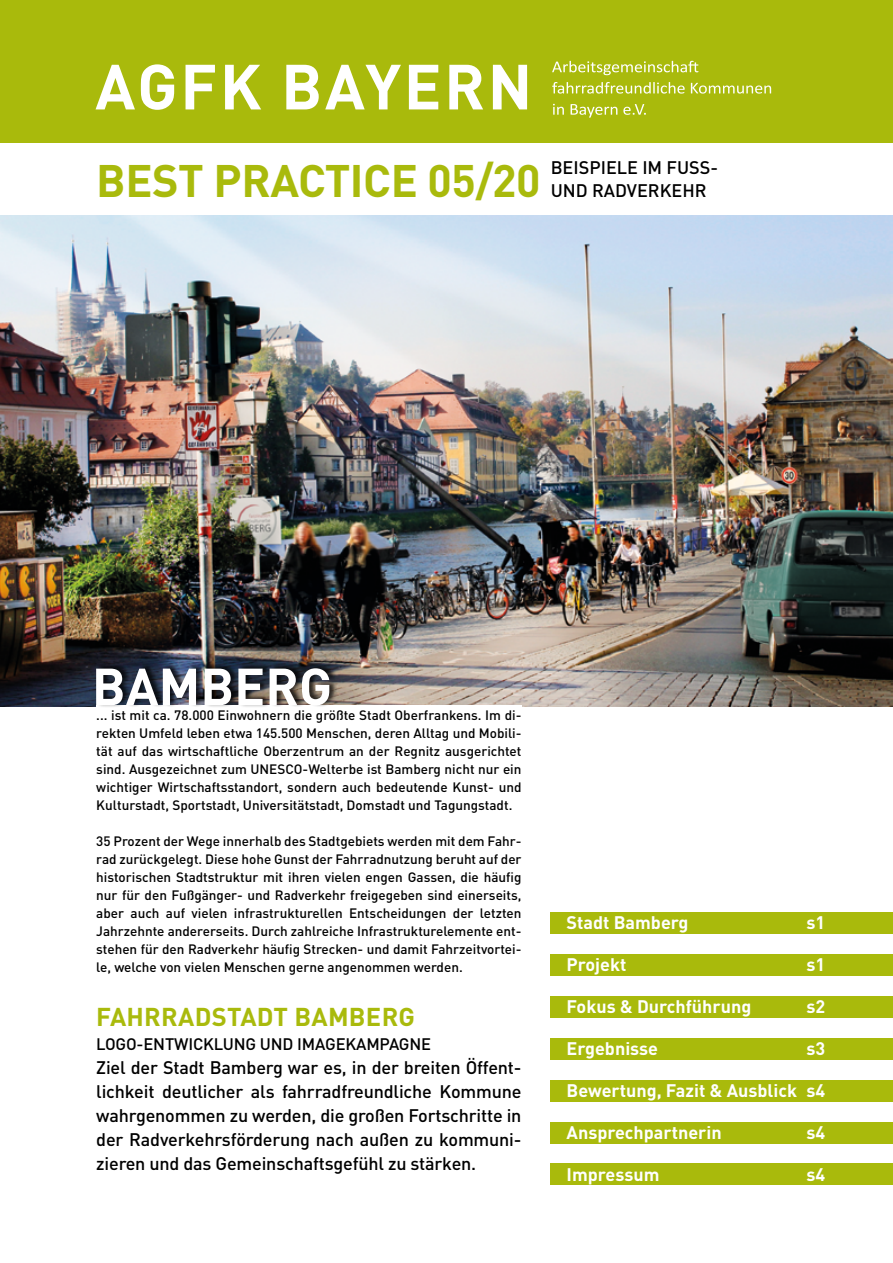
<style>
.page{position:relative;width:893px;height:1263px;background:#fff}
.page>*{position:absolute;margin:0;border:0;box-sizing:border-box;transform-origin:0 0}
.t1{font:700 62.7px "DIN";letter-spacing:.04em;color:#fff}
.t2{font:700 51.45px "DIN";color:#fff}
.t3{font:700 45px "DIN";letter-spacing:-.01em;color:#a9ba0c}
.t4{font:700 25.5px "DIN";letter-spacing:.01em;color:#a9ba0c}
.t5{font:500 18px/24px "DIN";letter-spacing:-.01em;color:#000}
.t6{font:700 18px "DIN";color:#fff}
.t7{font:500 16.5px "DIN";letter-spacing:-.01em;color:#000}
.t8{font:500 13.5px/18px "DIN";color:#000;text-align:justify}
</style>
<div class="page">
<div style="left:0;top:0;width:893px;height:142px;background:#a9ba0c"></div>
<svg style="left:552px;top:61px;width:146px;height:14px"></svg>
<svg style="left:552px;top:82px;width:133px;height:12px"></svg>
<svg style="left:691px;top:83px;width:80px;height:11px"></svg>
<svg style="left:553px;top:104px;width:11px;height:11px"></svg>
<svg style="left:571px;top:104px;width:46px;height:14px"></svg>
<svg style="left:623px;top:104px;width:23px;height:11px"></svg>
<img style="left:0;top:216px;width:893px;height:490px">
<div style="left:551px;top:913px;width:342px;height:21px;background:#a9ba0c"></div>
<div style="left:551px;top:955px;width:342px;height:21px;background:#a9ba0c"></div>
<div style="left:551px;top:996px;width:342px;height:22px;background:#a9ba0c"></div>
<div style="left:551px;top:1038px;width:342px;height:21px;background:#a9ba0c"></div>
<div style="left:551px;top:1080px;width:342px;height:21px;background:#a9ba0c"></div>
<div style="left:551px;top:1122px;width:342px;height:21px;background:#a9ba0c"></div>
<div style="left:551px;top:1164px;width:342px;height:21px;background:#a9ba0c"></div>
<div style="left:96px;top:705px;width:425px;height:353px;background:#fff"></div>
<div style="left:96px;top:662px;width:241px;height:46px;background:#000;opacity:.75"></div>
<h1 class="t1" style="left:95px;top:46px;width:439px">AGFK BAYERN</h1>
<h3 class="t3" style="left:96px;top:151px;width:446px">BEST PRACTICE 05/20</h3>
<h3 class="t5" style="left:551px;top:156px;width:169px;line-height:22.5px">BEISPIELE IM FUSS-<br>UND RADVERKEHR</h3>
<h2 class="t2" style="left:92px;top:653px;width:242px">BAMBERG</h2>
<p class="t8" style="left:96px;top:706px;width:427px">... ist mit ca. 78.000 Einwohnern die größte Stadt Oberfrankens. Im di&shy;rekten Umfeld leben etwa 145.500 Menschen, deren Alltag und Mobili&shy;tät auf das wirtschaftliche Oberzentrum an der Regnitz ausgerichtet sind. Ausgezeichnet zum UNESCO-Welterbe ist Bamberg nicht nur ein wichtiger Wirtschaftsstandort, sondern auch bedeutende Kunst- und Kulturstadt, Sportstadt, Universitätstadt, Domstadt und Tagungstadt.</p>
<p class="t8" style="left:96px;top:832px;width:427px">35 Prozent der Wege innerhalb des Stadtgebiets werden mit dem Fahr&shy;rad zurückgelegt. Diese hohe Gunst der Fahrradnutzung beruht auf der historischen Stadtstruktur mit ihren vielen engen Gassen, die häufig nur für den Fußgänger- und Radverkehr freigegeben sind einerseits, aber auch auf vielen infrastrukturellen Entscheidungen der letzten Jahrzehnte andererseits. Durch zahlreiche Infrastrukturelemente ent&shy;stehen für den Radverkehr häufig Strecken- und damit Fahrzeitvortei&shy;le, welche von vielen Menschen gerne angenommen werden.</p>
<h3 class="t4" style="left:96px;top:1000px;width:320px">FAHRRADSTADT BAMBERG</h3>
<p class="t7" style="left:96px;top:1034px;width:336px">LOGO-ENTWICKLUNG UND IMAGEKAMPAGNE</p>
<p class="t5" style="left:96px;top:1055px;width:427px;text-align:justify">Ziel der Stadt Bamberg war es, in der breiten Öffent&shy;lichkeit deutlicher als fahrradfreundliche Kommune wahrgenommen zu werden, die großen Fortschritte in der Radverkehrsförderung nach außen zu kommuni&shy;zieren und das Gemeinschaftsgefühl zu stärken.</p>
<h3 class="t6" style="left:567px;top:911px;width:123px">Stadt Bamberg</h3>
<h3 class="t6" style="left:807px;top:911px;width:20px">s1</h3>
<h3 class="t6" style="left:567px;top:953px;width:61px">Projekt</h3>
<h3 class="t6" style="left:807px;top:953px;width:20px">s1</h3>
<h3 class="t6" style="left:567px;top:995px;width:186px">Fokus &amp; Durchführung</h3>
<h3 class="t6" style="left:807px;top:995px;width:20px">s2</h3>
<h3 class="t6" style="left:567px;top:1037px;width:93px">Ergebnisse</h3>
<h3 class="t6" style="left:807px;top:1037px;width:20px">s3</h3>
<h3 class="t6" style="left:567px;top:1079px;width:260px">Bewertung, Fazit &amp; Ausblick s4</h3>
<h3 class="t6" style="left:567px;top:1121px;width:157px">Ansprechpartnerin</h3>
<h3 class="t6" style="left:807px;top:1121px;width:20px">s4</h3>
<h3 class="t6" style="left:567px;top:1163px;width:94px">Impressum</h3>
<h3 class="t6" style="left:807px;top:1163px;width:20px">s4</h3>
</div>
